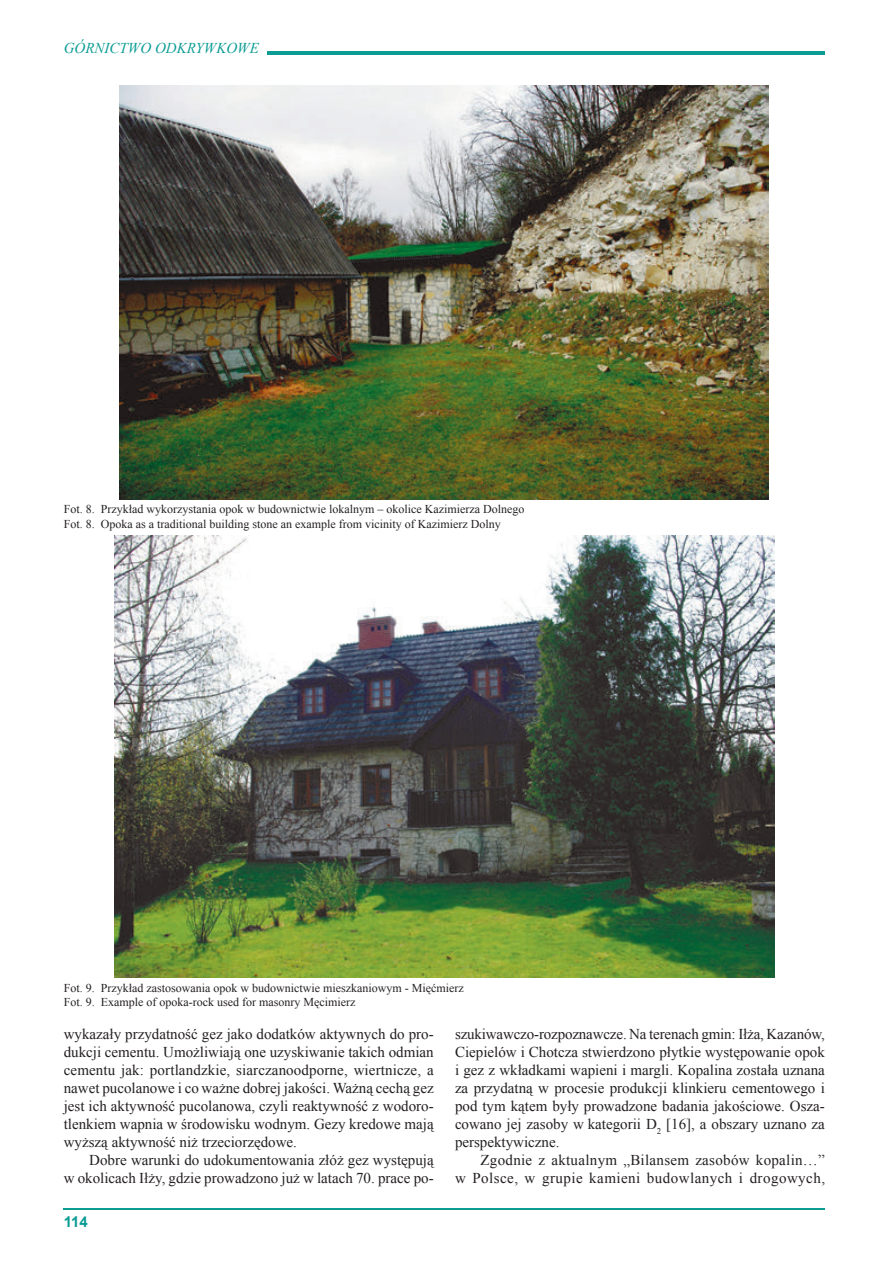
<style>
.page{position:relative;width:893px;height:1263px;background:#fff}
.page>*{position:absolute;margin:0;border:0;box-sizing:border-box;transform-origin:0 0}
.t1{font:15px/18px "Times New Roman";color:#231f20;text-align:justify}
.t2{font:15px/18px "Times New Roman";letter-spacing:.03em;color:#231f20;text-align:right}
.t3{font:italic 15px "Times New Roman";color:#0b9c94}
.t4{font:700 15px "Arial";color:#0b9c94}
.t5{font:12px/14.4px "Times New Roman";color:#231f20}
</style>
<div class="page">
<hr style="left:64px;top:1208px;width:761px;height:1px;background:#0b9c94">
<hr style="left:267px;top:51px;width:558px;height:3px;background:#0b9c94">
<img style="left:120px;top:85px;width:649px;height:415px">
<img style="left:114px;top:536px;width:660px;height:442px">
<p class="t3" style="left:64px;top:37px;width:197px">GÓRNICTWO ODKRYWKOWE</p>
<p class="t5" style="left:64px;top:502px;width:462px">Fot. 8. Przykład wykorzystania opok w budownictwie lokalnym – okolice Kazimierza Dolnego<br>Fot. 8. Opoka as a traditional building stone an example from vicinity of Kazimierz Dolny</p>
<p class="t5" style="left:64px;top:980px;width:401px">Fot. 9. Przykład zastosowania opok w budownictwie mieszkaniowym - Mięćmierz<br>Fot. 9. Example of opoka-rock used for masonry Męcimierz</p>
<p class="t1" style="left:64px;top:1025px;width:371px">wykazały przydatność gez jako dodatków aktywnych do pro&shy;dukcji cementu. Umożliwiają one uzyskiwanie takich odmian cementu jak: portlandzkie, siarczanoodporne, wiertnicze, a nawet pucolanowe i co ważne dobrej jakości. Ważną cechą gez jest ich aktywność pucolanowa, czyli reaktywność z wodoro&shy;tlenkiem wapnia w środowisku wodnym. Gezy kredowe mają wyższą aktywność niż trzeciorzędowe.</p>
<p class="t1" style="left:64px;top:1151px;width:371px;text-align:right">Dobre warunki do udokumentowania złóż gez występują<br>w okolicach Iłży, gdzie prowadzono już w latach 70. prace po-</p>
<p class="t4" style="left:64px;top:1212px;width:26px">114</p>
<p class="t1" style="left:455px;top:1025px;width:371px">szukiwawczo-rozpoznawcze. Na terenach gmin: Iłża, Kazanów, Ciepielów i Chotcza stwierdzono płytkie występowanie opok i gez z wkładkami wapieni i margli. Kopalina została uznana za przydatną w procesie produkcji klinkieru cementowego i pod tym kątem były prowadzone badania jakościowe. Osza&shy;cowano jej zasoby w kategorii D<sub>2</sub> [16], a obszary uznano za perspektywiczne.</p>
<p class="t2" style="left:455px;top:1151px;width:372px">Zgodnie z aktualnym „Bilansem zasobów kopalin…”<br>w Polsce, w grupie kamieni budowlanych i drogowych,</p>
</div>
